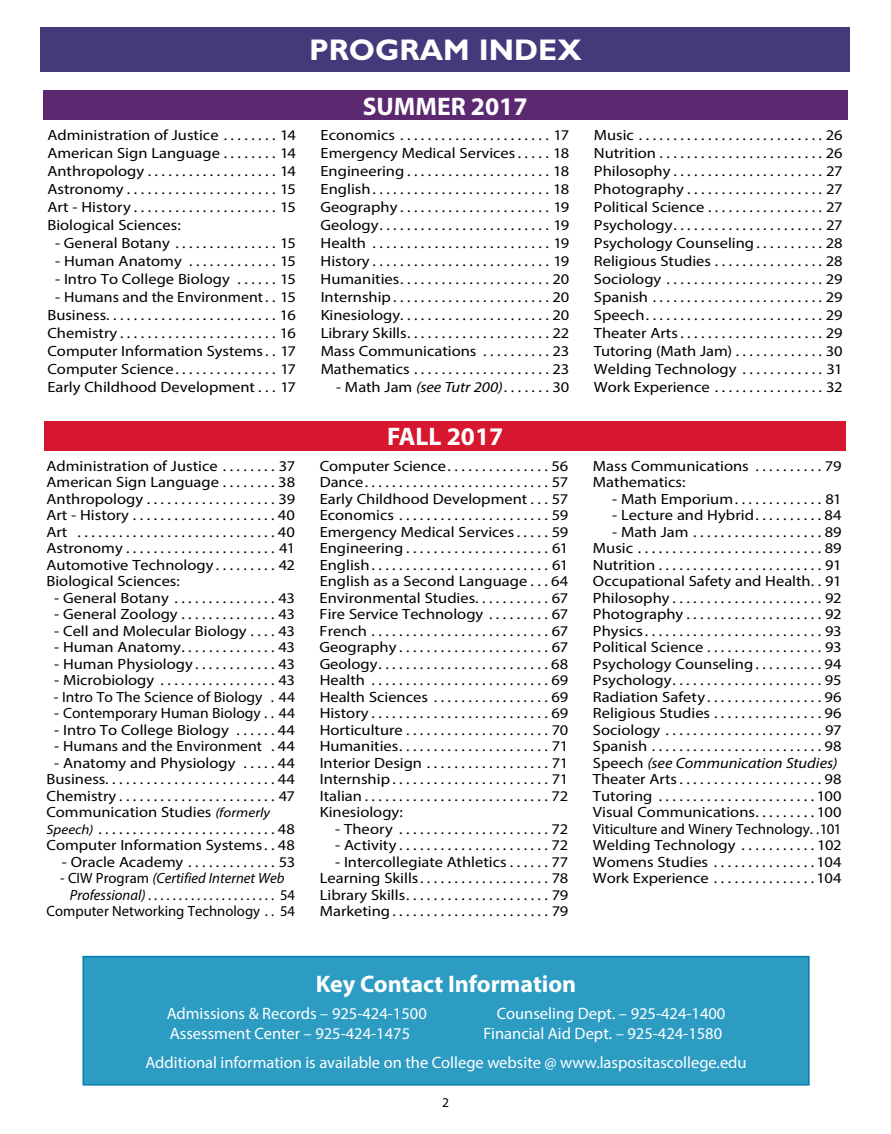
<style>
.page{position:relative;width:891px;height:1134px;background:#fff}
.page>*{position:absolute;margin:0;border:0;box-sizing:border-box;transform-origin:0 0}
.t1{font:700 30px "Gill Sans Std";color:#fff}
.t2{font:700 25.5px "Myriad Pro";color:#fff}
.t3{font:700 24px "Myriad Pro";color:#fff}
.t4{font:16.5px/28.8px "Myriad Pro";color:#fff}
.t5{font:14.85px/16.5px "Myriad Pro";color:#000;text-align:justify;scale:1.11 1}
.t6{font:14.85px "Myriad Pro";color:#000}
.t7{font:italic 14.85px "Myriad Pro";color:#000}
.t8{font:14.85px "Myriad Pro";color:#000;scale:1.04 1}
.t9{font:13.5px "Myriad Pro";color:#000}
.s1{font-style:italic;font-size:13.5px}
.s2{font-style:normal}
.s3{font-style:italic}
</style>
<div class="page">
<div style="left:40px;top:27px;width:810px;height:45px;background:#44397b"></div>
<div style="left:43px;top:90px;width:805px;height:30px;background:#5c2870"></div>
<div style="left:44px;top:421px;width:802px;height:30px;background:#d7162f"></div>
<div style="left:83px;top:957px;width:726px;height:128px;background:#2c9cc3"></div>
<div style="left:82px;top:956px;width:728px;height:130px;border:2px solid #007cae"></div>
<h1 class="t1" style="left:309px;top:32px;width:274px">PROGRAM INDEX</h1>
<p class="t5" style="left:47px;top:126px;width:225px;line-height:18px">Administration of Justice . . . . . . . . 14<br>American Sign Language . . . . . . . . 14<br>Anthropology . . . . . . . . . . . . . . . . . . . 14<br>Astronomy . . . . . . . . . . . . . . . . . . . . . . 15<br>Art - History . . . . . . . . . . . . . . . . . . . . . 15<br>Biological Sciences:</p>
<p class="t5" style="left:55px;top:235px;width:219px">- General Botany . . . . . . . . . . . . . . . 15</p>
<p class="t5" style="left:55px;top:253px;width:219px">- Human Anatomy .............15</p>
<p class="t5" style="left:55px;top:271px;width:219px">- Intro To College Biology . . . . . . 15</p>
<p class="t5" style="left:47px;top:288px;width:225px;line-height:18px;text-align:center">- Humans and the Environment . . 15<br>Business . . . . . . . . . . . . . . . . . . . . . . . . . 16<br>Chemistry . . . . . . . . . . . . . . . . . . . . . . . 16<br>Computer Information Systems . . 17<br>Computer Science . . . . . . . . . . . . . . . 17<br>Early Childhood Development . . . 17</p>
<p class="t5" style="left:46px;top:457px;width:225px">Administration of Justice . . . . . . . . 37<br>American Sign Language . . . . . . . . 38<br>Anthropology . . . . . . . . . . . . . . . . . . . 39<br>Art - History . . . . . . . . . . . . . . . . . . . . 40<br>Art . . . . . . . . . . . . . . . . . . . . . . . . . . . . 40<br>Astronomy . . . . . . . . . . . . . . . . . . . . . . 41<br>Automotive Technology . . . . . . . . . 42<br>Biological Sciences:</p>
<p class="t5" style="left:54px;top:589px;width:219px">- General Botany . . . . . . . . . . . . . . . 43</p>
<p class="t5" style="left:54px;top:606px;width:219px">- General Zoology . . . . . . . . . . . . . . 43</p>
<p class="t5" style="left:54px;top:622px;width:219px">- Cell and Molecular Biology . . . . 43</p>
<p class="t5" style="left:54px;top:639px;width:219px">- Human Anatomy . . . . . . . . . . . . . . 43</p>
<p class="t5" style="left:54px;top:655px;width:219px">- Human Physiology . . . . . . . . . . . . 43</p>
<p class="t5" style="left:54px;top:672px;width:219px">- Microbiology . . . . . . . . . . . . . . . . . 43</p>
<p class="t8" style="left:54px;top:687px;width:234px">- Intro To The Science of Biology . 44</p>
<p class="t5" style="left:54px;top:705px;width:219px">- Contemporary Human Biology . . 44</p>
<p class="t5" style="left:54px;top:721px;width:219px">- Intro To College Biology . . . . . 44</p>
<p class="t5" style="left:54px;top:738px;width:219px">- Humans and the Environment . 44</p>
<p class="t5" style="left:47px;top:754px;width:225px;text-align:left;text-indent:8px">- Anatomy and Physiology . . . . 44<br>Business . . . . . . . . . . . . . . . . . . . . . . . . 44<br>Chemistry . . . . . . . . . . . . . . . . . . . . . . . 47<br>Communication Studies <span class="s1">(formerly Speech)</span> . . . . . . . . . . . . . . . . . . . . . . . . . 48<br>Computer Information Systems . 48</p>
<p class="t5" style="left:62px;top:853px;width:212px">- Oracle Academy . . . . . . . . . . . . . 53</p>
<p class="t7" style="left:60px;top:869px;width:226px"><span class="s2">- CIW Program</span> (Certified Internet Web</p>
<p class="t6" style="left:70px;top:885px;width:227px"><span class="s3">Professional)</span> . . . . . . . . . . . . . . . . . . . . . 54</p>
<p class="t6" style="left:47px;top:902px;width:250px">Computer Networking Technology . . 54</p>
<h2 class="t2" style="left:363px;top:90px;width:166px">SUMMER 2017</h2>
<p class="t5" style="left:321px;top:126px;width:226px;line-height:18px">Economics . . . . . . . . . . . . . . . . . . . . . . 17<br>Emergency Medical Services . . . . . 18<br>Engineering . . . . . . . . . . . . . . . . . . . . . 18<br>English . . . . . . . . . . . . . . . . . . . . . . . . . . 18<br>Geography . . . . . . . . . . . . . . . . . . . . . . 19<br>Geology . . . . . . . . . . . . . . . . . . . . . . . . . 19<br>Health . . . . . . . . . . . . . . . . . . . . . . . . . . 19<br>History . . . . . . . . . . . . . . . . . . . . . . . . . . 19<br>Humanities . . . . . . . . . . . . . . . . . . . . . . 20<br>Internship . . . . . . . . . . . . . . . . . . . . . . . 20<br>Kinesiology . . . . . . . . . . . . . . . . . . . . . . 20<br>Library Skills . . . . . . . . . . . . . . . . . . . . . 22<br>Mass Communications . . . . . . . . . . 23<br>Mathematics . . . . . . . . . . . . . . . . . . . . 23</p>
<p class="t5" style="left:336px;top:379px;width:212px">- Math Jam <span class="s3">(see Tutr 200)</span> . . . . . . . 30</p>
<h2 class="t2" style="left:387px;top:420px;width:118px">FALL 2017</h2>
<p class="t5" style="left:320px;top:457px;width:226px">Computer Science . . . . . . . . . . . . . . . 56<br>Dance . . . . . . . . . . . . . . . . . . . . . . . . . . . 57<br>Early Childhood Development . . . 57<br>Economics . . . . . . . . . . . . . . . . . . . . . . 59<br>Emergency Medical Services . . . . . 59<br>Engineering . . . . . . . . . . . . . . . . . . . . . 61<br>English . . . . . . . . . . . . . . . . . . . . . . . . . . 61<br>English as a Second Language . . 64<br>Environmental Studies . . . . . . . . . . . 67<br>Fire Service Technology . . . . . . . . . 67<br>French . . . . . . . . . . . . . . . . . . . . . . . . . . 67<br>Geography . . . . . . . . . . . . . . . . . . . . . . 67<br>Geology . . . . . . . . . . . . . . . . . . . . . . . . . 68<br>Health . . . . . . . . . . . . . . . . . . . . . . . . . . 69<br>Health Sciences . . . . . . . . . . . . . . . . . 69<br>History . . . . . . . . . . . . . . . . . . . . . . . . . . 69<br>Horticulture . . . . . . . . . . . . . . . . . . . . . 70<br>Humanities . . . . . . . . . . . . . . . . . . . . . . 71<br>Interior Design . . . . . . . . . . . . . . . . . . 71<br>Internship . . . . . . . . . . . . . . . . . . . . . . . 71<br>Italian . . . . . . . . . . . . . . . . . . . . . . . . . . . 72<br>Kinesiology:</p>
<p class="t5" style="left:335px;top:820px;width:212px">- Theory . . . . . . . . . . . . . . . . . . . . . . 72</p>
<p class="t5" style="left:335px;top:837px;width:212px">- Activity . . . . . . . . . . . . . . . . . . . . . . 72</p>
<p class="t5" style="left:320px;top:853px;width:226px;text-indent:15px">- Intercollegiate Athletics . . . . . . 77<br>Learning Skills . . . . . . . . . . . . . . . . . . . 78<br>Library Skills . . . . . . . . . . . . . . . . . . . . . 79<br>Marketing . . . . . . . . . . . . . . . . . . . . . . . 79</p>
<p class="t5" style="left:594px;top:126px;width:226px;line-height:18px">Music . . . . . . . . . . . . . . . . . . . . . . . . . . . 26<br>Nutrition . . . . . . . . . . . . . . . . . . . . . . . . 26<br>Philosophy . . . . . . . . . . . . . . . . . . . . . . 27<br>Photography . . . . . . . . . . . . . . . . . . . . 27<br>Political Science . . . . . . . . . . . . . . . . . 27<br>Psychology . . . . . . . . . . . . . . . . . . . . . . 27<br>Psychology Counseling . . . . . . . . . . 28<br>Religious Studies . . . . . . . . . . . . . . . . 28<br>Sociology . . . . . . . . . . . . . . . . . . . . . . . 29<br>Spanish . . . . . . . . . . . . . . . . . . . . . . . . . 29<br>Speech . . . . . . . . . . . . . . . . . . . . . . . . . . 29<br>Theater Arts . . . . . . . . . . . . . . . . . . . . . 29<br>Tutoring (Math Jam) . . . . . . . . . . . . . 30<br>Welding Technology . . . . . . . . . . . . 31<br>Work Experience . . . . . . . . . . . . . . . . 32</p>
<p class="t5" style="left:593px;top:457px;width:225px">Mass Communications . . . . . . . . . . 79<br>Mathematics:</p>
<p class="t5" style="left:612px;top:490px;width:208px">- Math Emporium . . . . . . . . . . . . . 81</p>
<p class="t5" style="left:612px;top:507px;width:208px">- Lecture and Hybrid . . . . . . . . . 84</p>
<p class="t5" style="left:593px;top:523px;width:226px;text-align:left;text-indent:19px">- Math Jam . . . . . . . . . . . . . . . . . . . 89<br>Music . . . . . . . . . . . . . . . . . . . . . . . . . . . 89<br>Nutrition . . . . . . . . . . . . . . . . . . . . . . . . 91<br>Occupational Safety and Health . . 91<br>Philosophy . . . . . . . . . . . . . . . . . . . . . . 92<br>Photography . . . . . . . . . . . . . . . . . . . . 92<br>Physics . . . . . . . . . . . . . . . . . . . . . . . . . . 93<br>Political Science . . . . . . . . . . . . . . . . . 93<br>Psychology Counseling . . . . . . . . . . 94<br>Psychology . . . . . . . . . . . . . . . . . . . . . . 95<br>Radiation Safety . . . . . . . . . . . . . . . . . 96<br>Religious Studies . . . . . . . . . . . . . . . . 96<br>Sociology . . . . . . . . . . . . . . . . . . . . . . . 97<br>Spanish . . . . . . . . . . . . . . . . . . . . . . . . . 98<br>Speech <span class="s3">(see Communication Studies)<br></span>Theater Arts . . . . . . . . . . . . . . . . . . . . . 98<br>Tutoring . . . . . . . . . . . . . . . . . . . . . . 100<br>Visual Communications . . . . . . . . 100<br>Viticulture and Winery Technology . 101<br>Welding Technology . . . . . . . . . . 102<br>Womens Studies . . . . . . . . . . . . . . 104<br>Work Experience . . . . . . . . . . . . . . 104</p>
<h3 class="t3" style="left:316px;top:968px;width:262px">Key Contact Information</h3>
<p class="t4" style="left:167px;top:999px;width:262px">Admissions &amp; Records – 925-424-1500</p>
<p class="t4" style="left:497px;top:999px;width:230px">Counseling Dept. – 925-424-1400</p>
<p class="t4" style="left:170px;top:1019px;width:242px">Assessment Center – 925-424-1475</p>
<p class="t4" style="left:145px;top:1019px;width:603px;text-indent:338px">Financial Aid Dept. – 925-424-1580<br>Additional information is available on the College website @ www.laspositascollege.edu</p>
<p class="t9" style="left:442px;top:1094px;width:8px">2</p>
</div>
